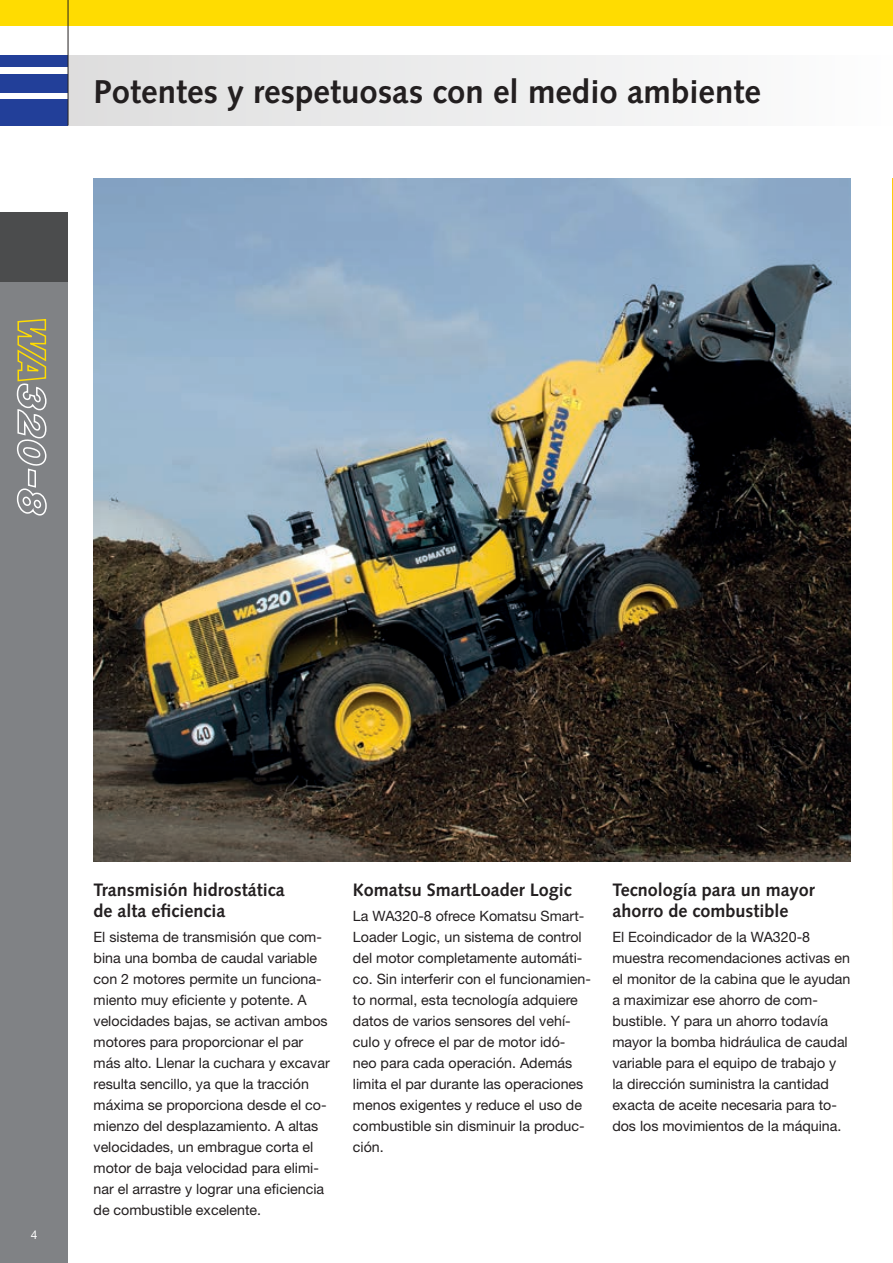
<style>
.page{position:relative;width:893px;height:1263px;background:#fff}
.page>*{position:absolute;margin:0;border:0;box-sizing:border-box;transform-origin:0 0}
.t1{font:700 33px "Syntax LTCE";color:#231f20}
.t2{font:700 18px/21px "Syntax LTCE";color:#231f20}
.t3{font:14.25px/21px "Helvetica Neue LT Pro";color:#231f20}
.t4{font:12px "Helvetica Neue LT Pro";color:#fff}
</style>
<div class="page">
<img style="left:94px;top:179px;width:756px;height:682px">
<svg style="left:892px;top:179px;width:1px;height:785px"></svg>
<div style="left:0;top:213px;width:68px;height:1050px;background:#808285"></div>
<div style="left:0;top:99px;width:68px;height:26px;background:#223f99"></div>
<div style="left:0;top:74px;width:68px;height:18px;background:#223f99"></div>
<div style="left:0;top:55px;width:68px;height:12px;background:#223f99"></div>
<div style="left:0;top:0;width:893px;height:26px;background:#ffdc01"></div>
<div style="left:0;top:213px;width:68px;height:69px;background:#4b4c4d"></div>
<div style="left:68px;top:55px;width:825px;height:70px;background:linear-gradient(to right,#ddddde,#fdfdfe)"></div>
<hr style="left:68px;top:0;width:1px;height:125px;background:#231f20">
<svg style="left:16px;top:319px;width:31px;height:197px"></svg>
<h1 class="t1" style="left:94px;top:73px;width:669px">Potentes y respetuosas con el medio ambiente</h1>
<p class="t4" style="left:31px;top:1227px;width:8px">4</p>
<p class="t2" style="left:94px;top:879px;width:193px">Transmisión hidrostática de alta eficiencia</p>
<p class="t3" style="left:94px;top:926px;width:238px">El sistema de transmisión que com&shy;bina una bomba de caudal variable con 2 motores permite un funciona&shy;miento muy eficiente y potente. A velocidades bajas, se activan ambos motores para proporcionar el par más alto. Llenar la cuchara y excavar resulta sencillo, ya que la tracción máxima se proporciona desde el co&shy;mienzo del desplazamiento. A altas velocidades, un embrague corta el motor de baja velocidad para elimi&shy;nar el arrastre y lograr una eficiencia de combustible excelente.</p>
<p class="t2" style="left:353px;top:879px;width:220px">Komatsu SmartLoader Logic</p>
<p class="t3" style="left:353px;top:905px;width:240px">La WA320-8 ofrece Komatsu Smart-<br>Loader Logic, un sistema de control del motor completamente automáti&shy;co. Sin interferir con el funcionamien&shy;to normal, esta tecnología adquiere datos de varios sensores del vehí&shy;culo y ofrece el par de motor idó&shy;neo para cada operación. Además limita el par durante las operaciones menos exigentes y reduce el uso de combustible sin disminuir la produc&shy;ción.</p>
<p class="t2" style="left:612px;top:879px;width:204px">Tecnología para un mayor ahorro de combustible</p>
<p class="t3" style="left:612px;top:926px;width:240px">El Ecoindicador de la WA320-8 muestra recomendaciones activas en el monitor de la cabina que le ayudan a maximizar ese ahorro de com&shy;bustible. Y para un ahorro todavía mayor la bomba hidráulica de caudal variable para el equipo de trabajo y la dirección suministra la cantidad exacta de aceite necesaria para to&shy;dos los movimientos de la máquina.</p>
</div>
